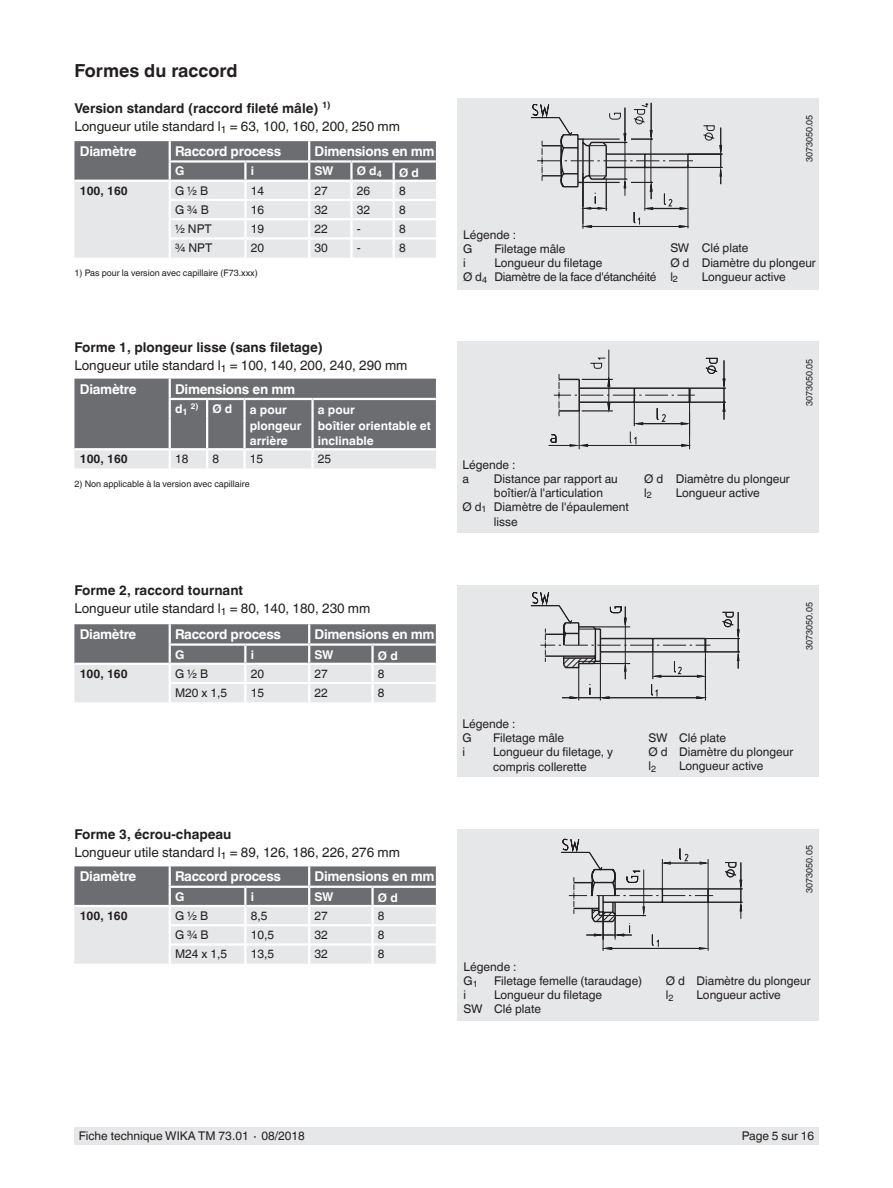
<style>
.page{position:relative;width:893px;height:1188px;background:#fff}
.page>*{position:absolute;margin:0;border:0;box-sizing:border-box;transform-origin:0 0}
.t1{font:700 18px "Helvetica World";color:#231f20}
.t2{font:13.5px/18px "Helvetica World";color:#231f20}
.t3{font:700 13.5px "Helvetica World";letter-spacing:-.02em;color:#fff}
.t4{font:12px/14.1px "Helvetica World";color:#231f20}
.t5{font:700 12px/15px "Helvetica World";color:#fff}
.t6{font:12px/14.1px "Helvetica World";letter-spacing:-.02em;color:#231f20}
.t7{font:700 12px "Helvetica World";color:#231f20}
.t8{font:9px "Helvetica World";color:#231f20}
.t9{font:700 8.1px "Helvetica World";color:#fff}
.s1{font-weight:700}
.s2{font-size:12px}
</style>
<div class="page">
<div style="left:74px;top:1128px;width:745px;height:17px;background:#e6e7e9"></div>
<div style="left:457px;top:342px;width:362px;height:191px;background:#e6e7e9"></div>
<div style="left:457px;top:98px;width:362px;height:192px;background:#e6e7e9"></div>
<div style="left:457px;top:585px;width:362px;height:192px;background:#e6e7e9"></div>
<div style="left:457px;top:829px;width:362px;height:191px;background:#e6e7e9"></div>
<svg style="left:74px;top:141px;width:362px;height:117px;background:#c3c4c6"></svg>
<svg style="left:74px;top:624px;width:362px;height:78px;background:#afb0b3"></svg>
<svg style="left:74px;top:379px;width:362px;height:89px;background:#8b8c8f"></svg>
<hr style="left:243px;top:400px;width:3px;height:18px;background:#fff">
<hr style="left:206px;top:418px;width:2px;height:30px;background:#fff">
<hr style="left:243px;top:418px;width:3px;height:30px;background:#fff">
<hr style="left:207px;top:448px;width:37px;height:2px;background:#fff">
<svg style="left:74px;top:866px;width:362px;height:98px;background:#b9babc"></svg>
<hr style="left:245px;top:924px;width:64px;height:2px;background:#fff">
<hr style="left:309px;top:924px;width:64px;height:2px;background:#fff">
<hr style="left:373px;top:924px;width:63px;height:2px;background:#fff">
<hr style="left:169px;top:943px;width:76px;height:3px;background:#fff">
<hr style="left:245px;top:943px;width:64px;height:3px;background:#fff">
<hr style="left:309px;top:943px;width:64px;height:3px;background:#fff">
<hr style="left:373px;top:943px;width:63px;height:3px;background:#fff">
<svg style="left:530px;top:103px;width:192px;height:126px"></svg>
<svg style="left:548px;top:349px;width:178px;height:101px"></svg>
<svg style="left:531px;top:592px;width:209px;height:109px"></svg>
<svg style="left:561px;top:838px;width:182px;height:113px"></svg>
<h1 class="t1" style="left:74px;top:60px;width:165px">Formes du raccord</h1>
<p class="t2" style="left:74px;top:99px;width:327px"><span class="s1">Version standard (raccord fileté mâle)</span> <sup>1)<br></sup>Longueur utile standard l<sub>1</sub> = 63, 100, 160, 200, 250 mm</p>
<p class="t3" style="left:80px;top:144px;width:58px">Diamètre</p>
<p class="t3" style="left:175px;top:144px;width:108px">Raccord process</p>
<p class="t3" style="left:315px;top:144px;width:122px">Dimensions en mm</p>
<p class="t5" style="left:175px;top:164px;width:11px">G</p>
<p class="t5" style="left:251px;top:164px;width:5px">i</p>
<p class="t5" style="left:315px;top:164px;width:21px">SW</p>
<p class="t5" style="left:357px;top:164px;width:27px">Ø d<sub>4</sub></p>
<p class="t5" style="left:399px;top:165px;width:21px">Ø d</p>
<p class="t7" style="left:80px;top:183px;width:50px">100, 160</p>
<p class="t4" style="left:175px;top:183px;width:35px">G ½ B</p>
<p class="t4" style="left:251px;top:183px;width:15px">14</p>
<p class="t4" style="left:315px;top:183px;width:15px">27</p>
<p class="t4" style="left:357px;top:183px;width:15px">26</p>
<p class="t4" style="left:399px;top:183px;width:8px">8</p>
<p class="t4" style="left:175px;top:203px;width:35px">G ¾ B</p>
<p class="t4" style="left:251px;top:203px;width:15px">16</p>
<p class="t4" style="left:315px;top:203px;width:15px">32</p>
<p class="t4" style="left:357px;top:203px;width:15px">32</p>
<p class="t4" style="left:399px;top:203px;width:8px">8</p>
<p class="t4" style="left:175px;top:222px;width:38px">½ NPT</p>
<p class="t4" style="left:251px;top:222px;width:15px">19</p>
<p class="t4" style="left:315px;top:222px;width:15px">22</p>
<p class="t4" style="left:357px;top:222px;width:5px">-</p>
<p class="t4" style="left:399px;top:222px;width:8px">8</p>
<p class="t4" style="left:175px;top:241px;width:39px">¾ NPT</p>
<p class="t4" style="left:251px;top:241px;width:15px">20</p>
<p class="t4" style="left:315px;top:241px;width:15px">30</p>
<p class="t4" style="left:357px;top:241px;width:5px">-</p>
<p class="t4" style="left:399px;top:241px;width:8px">8</p>
<p class="t8" style="left:74px;top:267px;width:185px">1) Pas pour la version avec capillaire (F73.xxx)</p>
<p class="t2" style="left:74px;top:338px;width:334px"><span class="s1">Forme 1, plongeur lisse (sans filetage)<br></span>Longueur utile standard l<sub>1</sub> = 100, 140, 200, 240, 290 mm</p>
<p class="t3" style="left:80px;top:381px;width:58px">Diamètre</p>
<p class="t3" style="left:175px;top:381px;width:122px">Dimensions en mm</p>
<p class="t5" style="left:175px;top:401px;width:14px">d<sub>1</sub></p>
<p class="t9" style="left:191px;top:401px;width:43px">2) <span class="s2">Ø d</span></p>
<p class="t5" style="left:250px;top:403px;width:38px">a pour</p>
<p class="t5" style="left:318px;top:403px;width:38px">a pour</p>
<p class="t5" style="left:250px;top:419px;width:53px">plongeur arrière</p>
<p class="t5" style="left:318px;top:419px;width:114px">boîtier orientable et inclinable</p>
<p class="t7" style="left:80px;top:452px;width:50px">100, 160</p>
<p class="t4" style="left:175px;top:452px;width:15px">18</p>
<p class="t4" style="left:212px;top:452px;width:8px">8</p>
<p class="t4" style="left:250px;top:452px;width:15px">15</p>
<p class="t4" style="left:318px;top:452px;width:15px">25</p>
<p class="t8" style="left:74px;top:479px;width:177px">2) Non applicable à la version avec capillaire</p>
<p class="t2" style="left:74px;top:581px;width:297px"><span class="s1">Forme 2, raccord tournant<br></span>Longueur utile standard l<sub>1</sub> = 80, 140, 180, 230 mm</p>
<p class="t3" style="left:80px;top:627px;width:58px">Diamètre</p>
<p class="t3" style="left:175px;top:627px;width:108px">Raccord process</p>
<p class="t3" style="left:315px;top:627px;width:122px">Dimensions en mm</p>
<p class="t5" style="left:175px;top:647px;width:11px">G</p>
<p class="t5" style="left:251px;top:647px;width:5px">i</p>
<p class="t5" style="left:315px;top:647px;width:21px">SW</p>
<p class="t5" style="left:378px;top:648px;width:21px">Ø d</p>
<p class="t7" style="left:80px;top:667px;width:50px">100, 160</p>
<p class="t4" style="left:175px;top:667px;width:35px">G ½ B</p>
<p class="t4" style="left:251px;top:667px;width:15px">20</p>
<p class="t4" style="left:315px;top:667px;width:15px">27</p>
<p class="t4" style="left:378px;top:667px;width:8px">8</p>
<p class="t4" style="left:175px;top:686px;width:54px">M20 x 1,5</p>
<p class="t4" style="left:251px;top:686px;width:15px">15</p>
<p class="t4" style="left:315px;top:686px;width:15px">22</p>
<p class="t4" style="left:378px;top:686px;width:8px">8</p>
<p class="t2" style="left:74px;top:825px;width:327px"><span class="s1">Forme 3, écrou-chapeau<br></span>Longueur utile standard l<sub>1</sub> = 89, 126, 186, 226, 276 mm</p>
<p class="t3" style="left:80px;top:869px;width:58px">Diamètre</p>
<p class="t3" style="left:175px;top:869px;width:108px">Raccord process</p>
<p class="t3" style="left:315px;top:869px;width:122px">Dimensions en mm</p>
<p class="t5" style="left:175px;top:889px;width:11px">G</p>
<p class="t5" style="left:251px;top:889px;width:5px">i</p>
<p class="t5" style="left:315px;top:889px;width:21px">SW</p>
<p class="t5" style="left:378px;top:891px;width:21px">Ø d</p>
<p class="t7" style="left:80px;top:909px;width:50px">100, 160</p>
<p class="t4" style="left:175px;top:909px;width:35px">G ½ B</p>
<p class="t4" style="left:251px;top:909px;width:18px">8,5</p>
<p class="t4" style="left:315px;top:909px;width:15px">27</p>
<p class="t4" style="left:378px;top:909px;width:8px">8</p>
<p class="t4" style="left:175px;top:928px;width:35px">G ¾ B</p>
<p class="t4" style="left:251px;top:928px;width:25px">10,5</p>
<p class="t4" style="left:315px;top:928px;width:15px">32</p>
<p class="t4" style="left:378px;top:928px;width:8px">8</p>
<p class="t4" style="left:175px;top:947px;width:54px">M24 x 1,5</p>
<p class="t4" style="left:251px;top:947px;width:25px">13,5</p>
<p class="t4" style="left:315px;top:947px;width:15px">32</p>
<p class="t4" style="left:378px;top:947px;width:8px">8</p>
<p class="t8" style="left:804px;top:162px;width:49px;rotate:-90deg">3073050.05</p>
<p class="t4" style="left:463px;top:228px;width:55px">Légende :<br>G</p>
<p class="t4" style="left:494px;top:242px;width:73px">Filetage mâle</p>
<p class="t4" style="left:463px;top:256px;width:4px">i</p>
<p class="t6" style="left:463px;top:256px;width:195px;text-indent:31px">Longueur du filetage<br>Ø d<sub>4</sub> Diamètre de la face d'étanchéité</p>
<p class="t4" style="left:670px;top:241px;width:147px">SW Clé plate<br>Ø d Diamètre du plongeur l<sub>2</sub></p>
<p class="t4" style="left:702px;top:270px;width:86px">Longueur active</p>
<p class="t8" style="left:804px;top:406px;width:49px;rotate:-90deg">3073050.05</p>
<p class="t4" style="left:462px;top:458px;width:55px">Légende : a</p>
<p class="t4" style="left:494px;top:472px;width:125px">Distance par rapport au</p>
<p class="t4" style="left:494px;top:486px;width:111px">boîtier/à l'articulation</p>
<p class="t4" style="left:462px;top:500px;width:168px">Ø d<sub>1</sub> Diamètre de l'épaulement</p>
<p class="t4" style="left:494px;top:515px;width:25px">lisse</p>
<p class="t4" style="left:644px;top:471px;width:147px">Ø d Diamètre du plongeur l<sub>2</sub></p>
<p class="t4" style="left:676px;top:486px;width:86px">Longueur active</p>
<p class="t4" style="left:462px;top:716px;width:55px">Légende :<br>G</p>
<p class="t4" style="left:493px;top:731px;width:73px">Filetage mâle</p>
<p class="t4" style="left:462px;top:745px;width:4px">i</p>
<p class="t4" style="left:493px;top:744px;width:122px;line-height:15px">Longueur du filetage, y compris collerette</p>
<p class="t8" style="left:804px;top:650px;width:49px;rotate:-90deg">3073050.05</p>
<p class="t4" style="left:648px;top:731px;width:146px">SW Clé plate<br>Ø d Diamètre du plongeur l<sub>2</sub></p>
<p class="t4" style="left:679px;top:759px;width:86px">Longueur active</p>
<p class="t8" style="left:804px;top:893px;width:49px;rotate:-90deg">3073050.05</p>
<p class="t4" style="left:464px;top:960px;width:55px">Légende :<br>G<sub>1</sub></p>
<p class="t4" style="left:494px;top:974px;width:150px">Filetage femelle (taraudage)</p>
<p class="t4" style="left:464px;top:988px;width:4px">i</p>
<p class="t4" style="left:464px;top:988px;width:140px;text-indent:31px">Longueur du filetage<br>SW Clé plate</p>
<p class="t4" style="left:666px;top:974px;width:146px">Ø d Diamètre du plongeur l<sub>2</sub></p>
<p class="t4" style="left:696px;top:988px;width:86px">Longueur active</p>
<p class="t4" style="left:79px;top:1129px;width:228px">Fiche technique WIKA TM 73.01 ∙ 08/2018</p>
<p class="t4" style="left:742px;top:1129px;width:74px">Page 5 sur 16</p>
</div>
